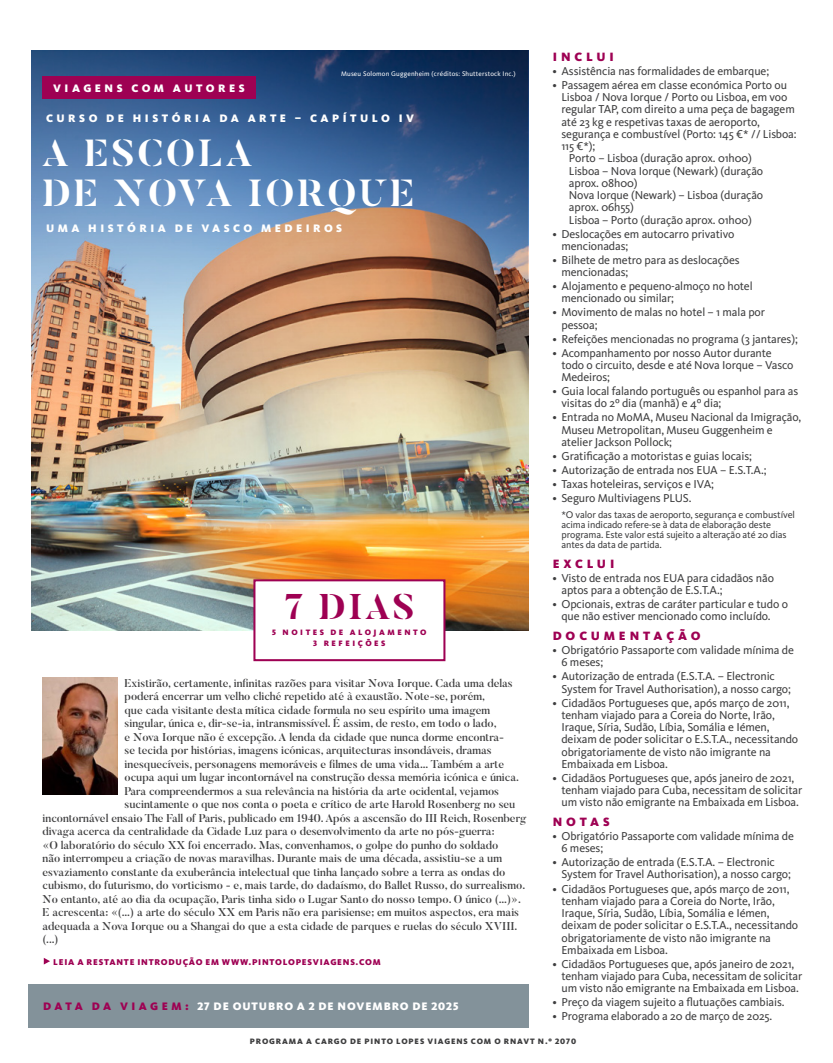
<style>
.page{position:relative;width:833px;height:1063px;background:#fff}
.page>*{position:absolute;margin:0;border:0;box-sizing:border-box;transform-origin:0 0}
.Titulo_branco{font:700 37.5px "Butler Stencil";letter-spacing:.075em;color:#fff}
.Selo_Dias{font:700 35.5px "Butler Stencil";color:#9e0153}
.Bullets_Titulo{font:900 12.5px "Kievit OT";letter-spacing:.31em;color:#9e0153}
.t1{font:11.88px/12.2px "Kievit OT";letter-spacing:-.01em;color:#3e3e3f}
.Texto_Intro{font:500 11.25px "Butler";color:#3e3e3f}
.Localizacao{font:900 11.25px "Kievit OT";letter-spacing:.31em;color:#fff}
.Datas_Titulo{font:900 11.25px "Kievit OT";letter-spacing:.085em;color:#fff}
.t2{font:10px/10px "Kievit OT";letter-spacing:-.01em;color:#3e3e3f}
.Selo_Dias-2{font:900 8.75px "Kievit OT";letter-spacing:.085em;color:#9e0153}
.Numero_Pagina{font:900 8.12px "Kievit OT";letter-spacing:.11em;color:#3e3e3f}
.Selo_alojamneto_refeicoes{font:900 8.12px/11.2px "Kievit OT";letter-spacing:.31em;color:#9e0153;text-align:center}
.Legenda{font:6.88px "Kievit OT";letter-spacing:.025em;color:#fff}
.s1{color:#9e0153}
</style>
<div class="page">
<div style="left:28px;top:984px;width:500px;height:44px;background:#83929a"></div>
<img style="left:43px;top:677px;width:74px;height:118px">
<svg style="left:44px;top:958px;width:6px;height:7px"></svg>
<img style="left:32px;top:50px;width:496px;height:580px">
<div style="left:43px;top:76px;width:213px;height:23px;background:#9e0153"></div>
<div style="left:253px;top:579px;width:192px;height:82px;background:#fff;border:2px solid #9e0153"></div>
<p class="Bullets_Titulo" style="left:552px;top:49px;width:63px">INCLUI</p>
<p class="t1" style="left:552px;top:65px;width:218px">• Assistência nas formalidades de embarque;</p>
<p class="t1" style="left:552px;top:79px;width:236px">• Passagem aérea em classe económica Porto ou</p>
<p class="t1" style="left:561px;top:91px;width:227px">Lisboa / Nova Iorque / Porto ou Lisboa, em voo</p>
<p class="t1" style="left:561px;top:103px;width:235px">regular TAP, com direito a uma peça de bagagem</p>
<p class="t1" style="left:561px;top:115px;width:200px">até 23 kg e respetivas taxas de aeroporto,</p>
<p class="t1" style="left:561px;top:128px;width:237px">segurança e combustível (Porto: 145 €* // Lisboa:</p>
<p class="t1" style="left:561px;top:140px;width:35px">115 €*);</p>
<p class="t1" style="left:569px;top:152px;width:184px">Porto – Lisboa (duração aprox. 01h00)</p>
<p class="t1" style="left:569px;top:164px;width:196px">Lisboa – Nova Iorque (Newark) (duração</p>
<p class="t1" style="left:569px;top:177px;width:70px">aprox. 08h00)</p>
<p class="t1" style="left:569px;top:189px;width:196px">Nova Iorque (Newark) – Lisboa (duração</p>
<p class="t1" style="left:569px;top:201px;width:67px">aprox. 06h55)</p>
<p class="t1" style="left:569px;top:213px;width:184px">Lisboa – Porto (duração aprox. 01h00)</p>
<p class="t1" style="left:561px;top:227px;width:174px;text-indent:-9px">• Deslocações em autocarro privativo mencionadas;</p>
<p class="t1" style="left:561px;top:254px;width:180px;text-indent:-9px">• Bilhete de metro para as deslocações mencionadas;</p>
<p class="t1" style="left:561px;top:280px;width:193px;text-indent:-9px">• Alojamento e pequeno-almoço no hotel mencionado ou similar;</p>
<p class="t1" style="left:561px;top:306px;width:205px;text-indent:-9px">• Movimento de malas no hotel – 1 mala por pessoa;</p>
<p class="t1" style="left:552px;top:332px;width:247px">• Refeições mencionadas no programa (3 jantares);</p>
<p class="t1" style="left:561px;top:346px;width:234px;text-indent:-9px">• Acompanhamento por nosso Autor durante todo o circuito, desde e até Nova Iorque – Vasco<br>Medeiros;</p>
<p class="t1" style="left:561px;top:385px;width:238px;text-indent:-9px">• Guia local falando português ou espanhol para as visitas do 2º dia (manhã) e 4º dia;</p>
<p class="t1" style="left:561px;top:411px;width:241px;text-indent:-9px">• Entrada no MoMA, Museu Nacional da Imigração,<br>Museu Metropolitan, Museu Guggenheim e atelier Jackson Pollock;</p>
<p class="t1" style="left:552px;top:450px;width:201px">• Gratificação a motoristas e guias locais;</p>
<p class="t1" style="left:552px;top:464px;width:215px">• Autorização de entrada nos EUA – E.S.T.A.;</p>
<p class="t1" style="left:552px;top:478px;width:163px">• Taxas hoteleiras, serviços e IVA;</p>
<p class="t1" style="left:552px;top:492px;width:140px">• Seguro Multiviagens PLUS.</p>
<p class="t2" style="left:561px;top:510px;width:235px">*O valor das taxas de aeroporto, segurança e combustível acima indicado refere-se à data de elaboração deste programa. Este valor está sujeito a alteração até 20 dias antes da data de partida.</p>
<p class="Bullets_Titulo" style="left:552px;top:556px;width:63px">EXCLUI</p>
<p class="t1" style="left:561px;top:572px;width:214px;text-indent:-9px">• Visto de entrada nos EUA para cidadãos não aptos para a obtenção de E.S.T.A.;</p>
<p class="t1" style="left:561px;top:598px;width:228px;text-indent:-9px">• Opcionais, extras de caráter particular e tudo o que não estiver mencionado como incluído.</p>
<p class="Bullets_Titulo" style="left:552px;top:628px;width:149px">DOCUMENTAÇÃO</p>
<p class="t1" style="left:561px;top:644px;width:234px;text-indent:-9px">• Obrigatório Passaporte com validade mínima de<br>6 meses;</p>
<p class="t1" style="left:561px;top:670px;width:231px;text-indent:-9px">• Autorização de entrada (E.S.T.A. – Electronic<br>System for Travel Authorisation), a nosso cargo;</p>
<p class="t1" style="left:561px;top:696px;width:238px;text-indent:-9px">• Cidadãos Portugueses que, após março de 2011, tenham viajado para a Coreia do Norte, Irão, Iraque, Síria, Sudão, Líbia, Somália e Iémen, deixam de poder solicitar o E.S.T.A., necessitando obrigatoriamente de visto não imigrante na Embaixada em Lisboa.</p>
<p class="t1" style="left:561px;top:772px;width:242px;text-indent:-9px">• Cidadãos Portugueses que, após janeiro de 2021, tenham viajado para Cuba, necessitam de solicitar um visto não emigrante na Embaixada em Lisboa.</p>
<p class="Bullets_Titulo" style="left:552px;top:814px;width:58px">NOTAS</p>
<p class="t1" style="left:561px;top:830px;width:234px;text-indent:-9px">• Obrigatório Passaporte com validade mínima de<br>6 meses;</p>
<p class="t1" style="left:561px;top:856px;width:231px;text-indent:-9px">• Autorização de entrada (E.S.T.A. – Electronic<br>System for Travel Authorisation), a nosso cargo;</p>
<p class="t1" style="left:561px;top:882px;width:238px;text-indent:-9px">• Cidadãos Portugueses que, após março de 2011, tenham viajado para a Coreia do Norte, Irão, Iraque, Síria, Sudão, Líbia, Somália e Iémen, deixam de poder solicitar o E.S.T.A., necessitando obrigatoriamente de visto não imigrante na Embaixada em Lisboa.</p>
<p class="t1" style="left:561px;top:958px;width:242px;text-indent:-9px">• Cidadãos Portugueses que, após janeiro de 2021, tenham viajado para Cuba, necessitam de solicitar um visto não emigrante na Embaixada em Lisboa.</p>
<p class="t1" style="left:552px;top:996px;width:233px">• Preço da viagem sujeito a flutuações cambiais.</p>
<p class="t1" style="left:552px;top:1010px;width:221px">• Programa elaborado a 20 de março de 2025.</p>
<p class="Legenda" style="left:341px;top:70px;width:176px">Museu Solomon Guggenheim (créditos: Shutterstock Inc.)</p>
<p class="Localizacao" style="left:53px;top:81px;width:193px">VIAGENS COM AUTORES</p>
<p class="Localizacao" style="left:46px;top:111px;width:369px">CURSO DE HISTÓRIA DA ARTE – CAPÍTULO IV</p>
<p class="Titulo_branco" style="left:42px;top:129px;width:212px">A ESCOLA</p>
<p class="Titulo_branco" style="left:42px;top:169px;width:374px">DE NOVA IORQUE</p>
<p class="Localizacao" style="left:46px;top:221px;width:298px">UMA HISTÓRIA DE VASCO MEDEIROS</p>
<p class="Selo_Dias" style="left:284px;top:584px;width:132px">7 DIAS</p>
<p class="Selo_alojamneto_refeicoes" style="left:272px;top:627px;width:156px">5 NOITES DE ALOJAMENTO<br>3 REFEIÇÕES</p>
<p class="Texto_Intro" style="left:125px;top:676px;width:390px">Existirão, certamente, infinitas razões para visitar Nova Iorque. Cada uma delas</p>
<p class="Texto_Intro" style="left:125px;top:689px;width:362px">poderá encerrar um velho cliché repetido até à exaustão. Note-se, porém,</p>
<p class="Texto_Intro" style="left:125px;top:703px;width:367px">que cada visitante desta mítica cidade formula no seu espírito uma imagem</p>
<p class="Texto_Intro" style="left:125px;top:716px;width:373px">singular, única e, dir-se-ia, intransmissível. É assim, de resto, em todo o lado,</p>
<p class="Texto_Intro" style="left:125px;top:730px;width:381px">e Nova Iorque não é excepção. A lenda da cidade que nunca dorme encontra-</p>
<p class="Texto_Intro" style="left:125px;top:743px;width:369px">se tecida por histórias, imagens icónicas, arquitecturas insondáveis, dramas</p>
<p class="Texto_Intro" style="left:125px;top:757px;width:381px">inesquecíveis, personagens memoráveis e filmes de uma vida… Também a arte</p>
<p class="Texto_Intro" style="left:125px;top:770px;width:396px">ocupa aqui um lugar incontornável na construção dessa memória icónica e única.</p>
<p class="Texto_Intro" style="left:125px;top:784px;width:376px">Para compreendermos a sua relevância na história da arte ocidental, vejamos</p>
<p class="Texto_Intro" style="left:125px;top:797px;width:392px">sucintamente o que nos conta o poeta e crítico de arte Harold Rosenberg no seu</p>
<p class="Texto_Intro" style="left:43px;top:811px;width:485px">incontornável ensaio The Fall of Paris, publicado em 1940. Após a ascensão do III Reich, Rosenberg</p>
<p class="Texto_Intro" style="left:43px;top:824px;width:453px">divaga acerca da centralidade da Cidade Luz para o desenvolvimento da arte no pós-guerra:</p>
<p class="Texto_Intro" style="left:43px;top:838px;width:457px">«O laboratório do século XX foi encerrado. Mas, convenhamos, o golpe do punho do soldado</p>
<p class="Texto_Intro" style="left:43px;top:851px;width:461px">não interrompeu a criação de novas maravilhas. Durante mais de uma década, assistiu-se a um</p>
<p class="Texto_Intro" style="left:43px;top:865px;width:464px">esvaziamento constante da exuberância intelectual que tinha lançado sobre a terra as ondas do</p>
<p class="Texto_Intro" style="left:43px;top:878px;width:484px">cubismo, do futurismo, do vorticismo - e, mais tarde, do dadaísmo, do Ballet Russo, do surrealismo.</p>
<p class="Texto_Intro" style="left:43px;top:892px;width:480px">No entanto, até ao dia da ocupação, Paris tinha sido o Lugar Santo do nosso tempo. O único (…)».</p>
<p class="Texto_Intro" style="left:43px;top:905px;width:478px">E acrescenta: «(…) a arte do século XX em Paris não era parisiense; em muitos aspectos, era mais</p>
<p class="Texto_Intro" style="left:43px;top:919px;width:476px">adequada a Nova Iorque ou a Shangai do que a esta cidade de parques e ruelas do século XVIII.</p>
<p class="Texto_Intro" style="left:43px;top:932px;width:17px">(...)</p>
<p class="Selo_Dias-2" style="left:53px;top:956px;width:329px">LEIA A RESTANTE INTRODUÇÃO EM WWW.PINTOLOPESVIAGENS.COM</p>
<p class="Datas_Titulo" style="left:43px;top:999px;width:417px"><span class="s1">D A T A D A V I A G E M :</span> 27 DE OUTUBRO A 2 DE NOVEMBRO DE 2025</p>
<p class="Numero_Pagina" style="left:250px;top:1036px;width:328px">PROGRAMA A CARGO DE PINTO LOPES VIAGENS COM O RNAVT N.º 2070</p>
</div>
